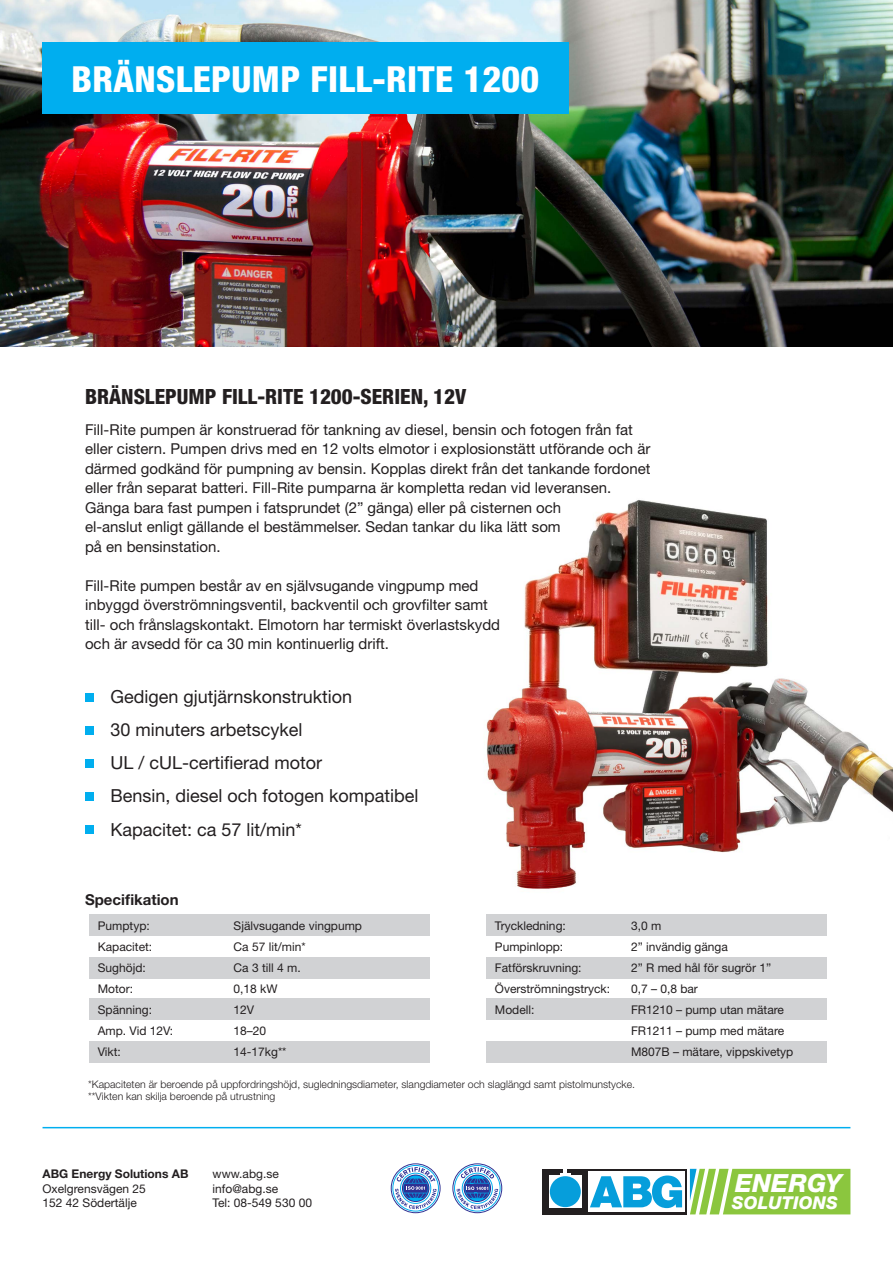
<style>
.page{position:relative;width:893px;height:1263px;background:#fff}
.page>*{position:absolute;margin:0;border:0;box-sizing:border-box;transform-origin:0 0}
.t1{font:800 condensed 36px "Helvetica Neue";letter-spacing:.01em;color:#fff}
.t2{font:italic 800 25.05px "Helvetica Neue";letter-spacing:.01em;color:#fff}
.t3{font:800 condensed 21px "Helvetica Neue";color:#231f20}
.t4{font:18px "Helvetica Neue";color:#231f20}
.t5{font:italic 800 17.7px "Helvetica Neue";letter-spacing:.01em;color:#fff}
.t6{font:15px/19.5px "Helvetica Neue";color:#231f20}
.t7{font:700 15px "Helvetica Neue";color:#231f20}
.t8{font:12px/14.4px "Helvetica Neue";color:#231f20}
.t9{font:700 12px "Helvetica Neue";color:#231f20}
.t10{font:300 10.5px "Helvetica Neue";color:#231f20}
</style>
<div class="page">
<img style="left:486px;top:500px;width:407px;height:389px">
<img style="left:0;top:0;width:893px;height:347px">
<div style="left:43px;top:43px;width:526px;height:71px;background:#00aeef"></div>
<hr style="left:43px;top:1127px;width:807px;height:1px;background:#00aeef">
<div style="left:89px;top:915px;width:340px;height:21px;background:#d1d2d4"></div>
<div style="left:486px;top:915px;width:341px;height:21px;background:#d1d2d4"></div>
<div style="left:89px;top:957px;width:340px;height:21px;background:#d1d2d4"></div>
<div style="left:486px;top:957px;width:341px;height:21px;background:#d1d2d4"></div>
<div style="left:89px;top:999px;width:340px;height:21px;background:#d1d2d4"></div>
<div style="left:486px;top:999px;width:341px;height:21px;background:#d1d2d4"></div>
<div style="left:89px;top:1041px;width:340px;height:21px;background:#d1d2d4"></div>
<div style="left:486px;top:1041px;width:341px;height:21px;background:#d1d2d4"></div>
<div style="left:85px;top:693px;width:9px;height:8px;background:#00aeef"></div>
<div style="left:85px;top:726px;width:9px;height:9px;background:#00aeef"></div>
<div style="left:85px;top:759px;width:9px;height:9px;background:#00aeef"></div>
<div style="left:85px;top:792px;width:9px;height:9px;background:#00aeef"></div>
<div style="left:85px;top:825px;width:9px;height:9px;background:#00aeef"></div>
<div style="left:391px;top:1163px;width:49px;height:50px;border:1px solid #2e3092;border-radius:50%"></div>
<svg style="left:392px;top:1165px;width:47px;height:47px"></svg>
<svg style="left:453px;top:1164px;width:49px;height:49px"></svg>
<div style="left:453px;top:1163px;width:49px;height:50px;border:1px solid #2e3092;border-radius:50%"></div>
<div style="left:454px;top:1165px;width:46px;height:46px;border:1px solid #00aeef;border-radius:50%"></div>
<svg style="left:457px;top:1167px;width:41px;height:42px"></svg>
<div style="left:543px;top:1169px;width:144px;height:45px;background:#231f20"></div>
<svg style="left:549px;top:1175px;width:33px;height:33px"></svg>
<svg style="left:560px;top:1169px;width:11px;height:7px"></svg>
<div style="left:550px;top:1176px;width:31px;height:31px;background:#069edb;border-radius:50%"></div>
<div style="left:588px;top:1171px;width:96px;height:41px;background:#fff"></div>
<svg style="left:590px;top:1175px;width:92px;height:33px"></svg>
<svg style="left:690px;top:1169px;width:160px;height:45px;background:#92ca50"></svg>
<p class="t1" style="left:71px;top:57px;width:469px">BRÄNSLEPUMP FILL-RITE 1200</p>
<p class="t3" style="left:85px;top:383px;width:383px">BRÄNSLEPUMP FILL-RITE 1200-SERIEN, 12V</p>
<p class="t6" style="left:85px;top:420px;width:567px">Fill-Rite pumpen är konstruerad för tankning av diesel, bensin och fotogen från fat eller cistern. Pumpen drivs med en 12 volts elmotor i explosionstätt utförande och är därmed godkänd för pumpning av bensin. Kopplas direkt från det tankande fordonet eller från separat batteri. Fill-Rite pumparna är kompletta redan vid leveransen.<br>Gänga bara fast pumpen i fatsprundet (2” gänga) eller på cisternen och<br>el-anslut enligt gällande el bestämmelser. Sedan tankar du lika lätt som<br>på en bensinstation.</p>
<p class="t6" style="left:85px;top:576px;width:417px">Fill-Rite pumpen består av en självsugande vingpump med inbyggd överströmningsventil, backventil och grovfilter samt till- och frånslagskontakt. Elmotorn har termiskt överlastskydd och är avsedd för ca 30 min kontinuerlig drift.</p>
<p class="t4" style="left:111px;top:686px;width:243px">Gedigen gjutjärnskonstruktion</p>
<p class="t4" style="left:111px;top:719px;width:194px">30 minuters arbetscykel</p>
<p class="t4" style="left:111px;top:752px;width:213px">UL / cUL-certifierad motor</p>
<p class="t4" style="left:111px;top:785px;width:310px">Bensin, diesel och fotogen kompatibel</p>
<p class="t4" style="left:111px;top:818px;width:193px">Kapacitet: ca 57 lit/min*</p>
<p class="t7" style="left:85px;top:890px;width:95px">Specifikation</p>
<p class="t8" style="left:98px;top:918px;width:54px">Pumptyp:</p>
<p class="t8" style="left:234px;top:918px;width:130px">Självsugande vingpump</p>
<p class="t8" style="left:98px;top:939px;width:56px">Kapacitet:</p>
<p class="t8" style="left:234px;top:939px;width:74px">Ca 57 lit/min*</p>
<p class="t8" style="left:98px;top:960px;width:50px">Sughöjd:</p>
<p class="t8" style="left:234px;top:960px;width:69px">Ca 3 till 4 m.</p>
<p class="t8" style="left:98px;top:981px;width:37px">Motor:</p>
<p class="t8" style="left:234px;top:981px;width:46px">0,18 kW</p>
<p class="t8" style="left:98px;top:1002px;width:56px">Spänning:</p>
<p class="t8" style="left:234px;top:1002px;width:22px">12V</p>
<p class="t8" style="left:98px;top:1023px;width:77px">Amp. Vid 12V:</p>
<p class="t8" style="left:234px;top:1023px;width:34px">18–20</p>
<p class="t8" style="left:98px;top:1044px;width:25px">Vikt:</p>
<p class="t8" style="left:234px;top:1044px;width:54px">14-17kg**</p>
<p class="t8" style="left:495px;top:918px;width:72px">Tryckledning:</p>
<p class="t8" style="left:631px;top:918px;width:32px">3,0 m</p>
<p class="t8" style="left:495px;top:939px;width:70px">Pumpinlopp:</p>
<p class="t8" style="left:631px;top:939px;width:98px">2” invändig gänga</p>
<p class="t8" style="left:495px;top:960px;width:88px">Fatförskruvning:</p>
<p class="t8" style="left:631px;top:960px;width:142px">2” R med hål för sugrör 1”</p>
<p class="t8" style="left:495px;top:981px;width:117px">Överströmningstryck:</p>
<p class="t8" style="left:631px;top:981px;width:68px">0,7 – 0,8 bar</p>
<p class="t8" style="left:495px;top:1002px;width:41px">Modell:</p>
<p class="t8" style="left:631px;top:1002px;width:154px">FR1210 – pump utan mätare</p>
<p class="t8" style="left:631px;top:1023px;width:155px">FR1211 – pump med mätare</p>
<p class="t8" style="left:631px;top:1044px;width:164px">M807B – mätare, vippskivetyp</p>
<p class="t10" style="left:88px;top:1078px;width:548px">*Kapaciteten är beroende på uppfordringshöjd, sugledningsdiameter, slangdiameter och slaglängd samt pistolmunstycke.</p>
<p class="t10" style="left:88px;top:1090px;width:188px">**Vikten kan skilja beroende på utrustning</p>
<p class="t9" style="left:43px;top:1167px;width:148px">ABG Energy Solutions AB</p>
<p class="t8" style="left:43px;top:1181px;width:105px">Oxelgrensvägen 25</p>
<p class="t8" style="left:43px;top:1195px;width:96px">152 42 Södertälje</p>
<p class="t8" style="left:213px;top:1167px;width:68px">www.abg.se info@abg.se</p>
<p class="t8" style="left:213px;top:1195px;width:101px">Tel: 08-549 530 00</p>
<p class="t2" style="left:735px;top:1168px;width:108px">ENERGY</p>
<p class="t5" style="left:732px;top:1192px;width:108px">SOLUTIONS</p>
</div>
